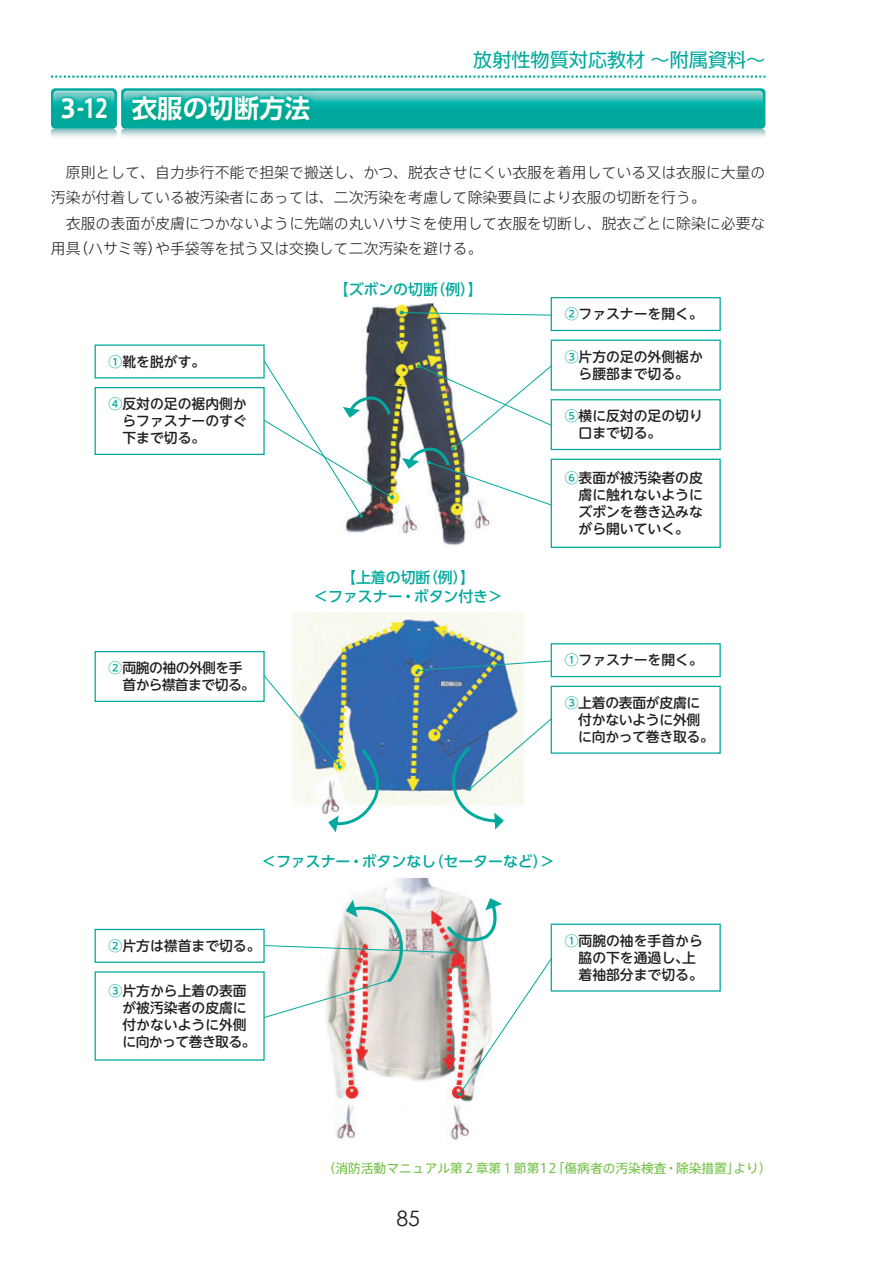
<style>
.page{position:relative;width:893px;height:1263px;background:#fff}
.page>*{position:absolute;margin:0;border:0;box-sizing:border-box;transform-origin:0 0}
.t1{font:25.5px "UD Shin Go Pro De Bold 90 msp RKSJ H";color:#fff}
.t2{font:21.3px "Century Gothic";color:#231f20}
.t3{font:19.2px "UD Shin Go Pro Regular 90 msp RKSJ H";color:#00a99d}
.t4{font:14.85px/25.5px "Axis Std Light 90 msp RKSJ H";color:#231f20}
.t5{font:14.85px/19.2px "UD Shin Go Pro Medium 90 msp RKSJ H";color:#00a99d;text-align:center}
.t6{font:13.8px/17px "UD Shin M Go Pro Medium 90 msp RKSJ H";color:#231f20}
.t7{font:13.8px/17px "UD Shin M Go Pro Medium 90 msp RKSJ H";letter-spacing:-.02em;color:#231f20}
.t8{font:13.8px/17px "UD Shin M Go Pro Medium 90 msp RKSJ H";letter-spacing:-.04em;color:#231f20}
.t9{font:12.75px "Axis Std Regular 90 msp RKSJ H";color:#71bf44}
.s1{font-family:"Axis Std Bold 90 msp RKSJ H"}
.s2{font-family:"UD Shin Go Pro Light 90 msp RKSJ H"}
.s3{color:#00a99d}
.s4{font-family:"UD Shin Go Pro Regular 90 msp RKSJ H"}
</style>
<div class="page">
<svg style="left:51px;top:129px;width:714px;height:8px;background:#c2dddb"></svg>
<div style="left:121px;top:88px;width:644px;height:41px;background:#00a99d;border-radius:4px"></div>
<svg style="left:123px;top:90px;width:640px;height:18px"></svg>
<div style="left:51px;top:88px;width:66px;height:41px;background:#00a99d;border-radius:4px"></div>
<svg style="left:53px;top:90px;width:62px;height:18px"></svg>
<img style="left:128px;top:92px;width:186px;height:30px">
<img style="left:57px;top:93px;width:54px;height:27px">
<svg style="left:51px;top:76px;width:714px;height:2px"></svg>
<img style="left:345px;top:303px;width:145px;height:244px">
<img style="left:293px;top:612px;width:230px;height:193px">
<img style="left:336px;top:878px;width:138px;height:262px">
<div style="left:551px;top:297px;width:170px;height:34px;border:1px solid #00a99d"></div>
<div style="left:551px;top:340px;width:170px;height:51px;border:1px solid #00a99d"></div>
<div style="left:551px;top:399px;width:170px;height:51px;border:1px solid #00a99d"></div>
<div style="left:551px;top:459px;width:170px;height:89px;border:1px solid #00a99d"></div>
<div style="left:95px;top:344px;width:170px;height:34px;border:1px solid #00a99d"></div>
<div style="left:95px;top:387px;width:170px;height:68px;border:1px solid #00a99d"></div>
<div style="left:551px;top:643px;width:170px;height:34px;border:1px solid #00a99d"></div>
<div style="left:551px;top:686px;width:170px;height:68px;border:1px solid #00a99d"></div>
<div style="left:95px;top:651px;width:170px;height:51px;border:1px solid #00a99d"></div>
<div style="left:551px;top:924px;width:170px;height:68px;border:1px solid #00a99d"></div>
<div style="left:95px;top:929px;width:170px;height:34px;border:1px solid #00a99d"></div>
<svg style="left:400px;top:311px;width:152px;height:5px"></svg>
<svg style="left:417px;top:660px;width:136px;height:12px"></svg>
<svg style="left:445px;top:717px;width:108px;height:113px"></svg>
<svg style="left:263px;top:674px;width:128px;height:158px"></svg>
<svg style="left:263px;top:360px;width:131px;height:158px"></svg>
<svg style="left:402px;top:364px;width:151px;height:142px"></svg>
<svg style="left:263px;top:897px;width:290px;height:199px"></svg>
<h1 class="t1" style="left:59px;top:99px;width:252px"><span class="s1">3-12</span> 衣服の切断方法</h1>
<h3 class="t3" style="left:473px;top:52px;width:294px">放射性物質対応教材～附属資料～</h3>
<p class="t4" style="left:51px;top:162px;width:716px">　原則として<span class="s2">、</span>自力歩行不能で担架で搬送し<span class="s2">、</span>かつ<span class="s2">、</span>脱衣させにくい衣服を着用している又は衣服に大量の汚染が付着している被汚染者にあっては<span class="s2">、</span>二次汚染を考慮して除染要員により衣服の切断を行う<span class="s2">。<br></span>　衣服の表面が皮膚につかないように先端の丸いハサミを使用して衣服を切断し<span class="s2">、</span>脱衣ごとに除染に必要な用具<span class="s2">（</span>ハサミ等<span class="s2">）</span>や手袋等を拭う又は交換して二次汚染を避ける<span class="s2">。</span></p>
<p class="t6" style="left:109px;top:355px;width:98px"><span class="s3">①</span>靴を脱がす。</p>
<p class="t6" style="left:122px;top:397px;width:126px;text-align:justify;text-indent:-14px"><span class="s3">④</span>反対の足の裾内側からファスナーのすぐ下まで切る。</p>
<p class="t8" style="left:122px;top:661px;width:134px;text-indent:-14px"><span class="s3">②</span>両腕の袖の外側を手首から襟首まで切る。</p>
<p class="t5" style="left:334px;top:282px;width:150px">【ズボンの切断（例）】</p>
<p class="t5" style="left:313px;top:570px;width:191px">【上着の切断（例）】<br>＜ファスナー・ボタン付き＞</p>
<p class="t6" style="left:565px;top:308px;width:140px"><span class="s3">②</span>ファスナーを開く。</p>
<p class="t6" style="left:565px;top:350px;width:140px;text-align:center"><span class="s3">③</span>片方の足の外側裾から腰部まで切る。</p>
<p class="t6" style="left:578px;top:410px;width:126px;text-indent:-14px"><span class="s3">⑤</span>横に反対の足の切り口まで切る。</p>
<p class="t6" style="left:578px;top:471px;width:126px;text-align:justify;text-indent:-14px"><span class="s3">⑥</span>表面が被汚染者の皮膚に触れないようにズボンを巻き込みながら開いていく。</p>
<p class="t6" style="left:565px;top:654px;width:140px"><span class="s3">①</span>ファスナーを開く。</p>
<p class="t7" style="left:578px;top:696px;width:137px;text-indent:-14px"><span class="s3">③</span>上着の表面が皮膚に付かないように外側に向かって巻き取る。</p>
<p class="t5" style="left:261px;top:854px;width:295px">＜ファスナー・ボタンなし（セーターなど）＞</p>
<p class="t6" style="left:109px;top:939px;width:154px"><span class="s3">②</span>片方は襟首まで切る。</p>
<p class="t6" style="left:122px;top:984px;width:135px;text-indent:-14px"><span class="s3">③</span>片方から上着の表面が被汚染者の皮膚に付かないように外側に向かって巻き取る。</p>
<p class="t6" style="left:578px;top:934px;width:126px;text-indent:-14px"><span class="s3">①</span>両腕の袖を手首から脇の下を通過し、上着袖部分まで切る。</p>
<p class="t9" style="left:323px;top:1164px;width:451px"><span class="s4">（</span>消防活動マニュアル第２章第１節第12<span class="s4">「</span>傷病者の汚染検査<span class="s4">・</span>除染措置<span class="s4">」</span>より<span class="s4">）</span></p>
<h2 class="t2" style="left:396px;top:1205px;width:25px">85</h2>
</div>
